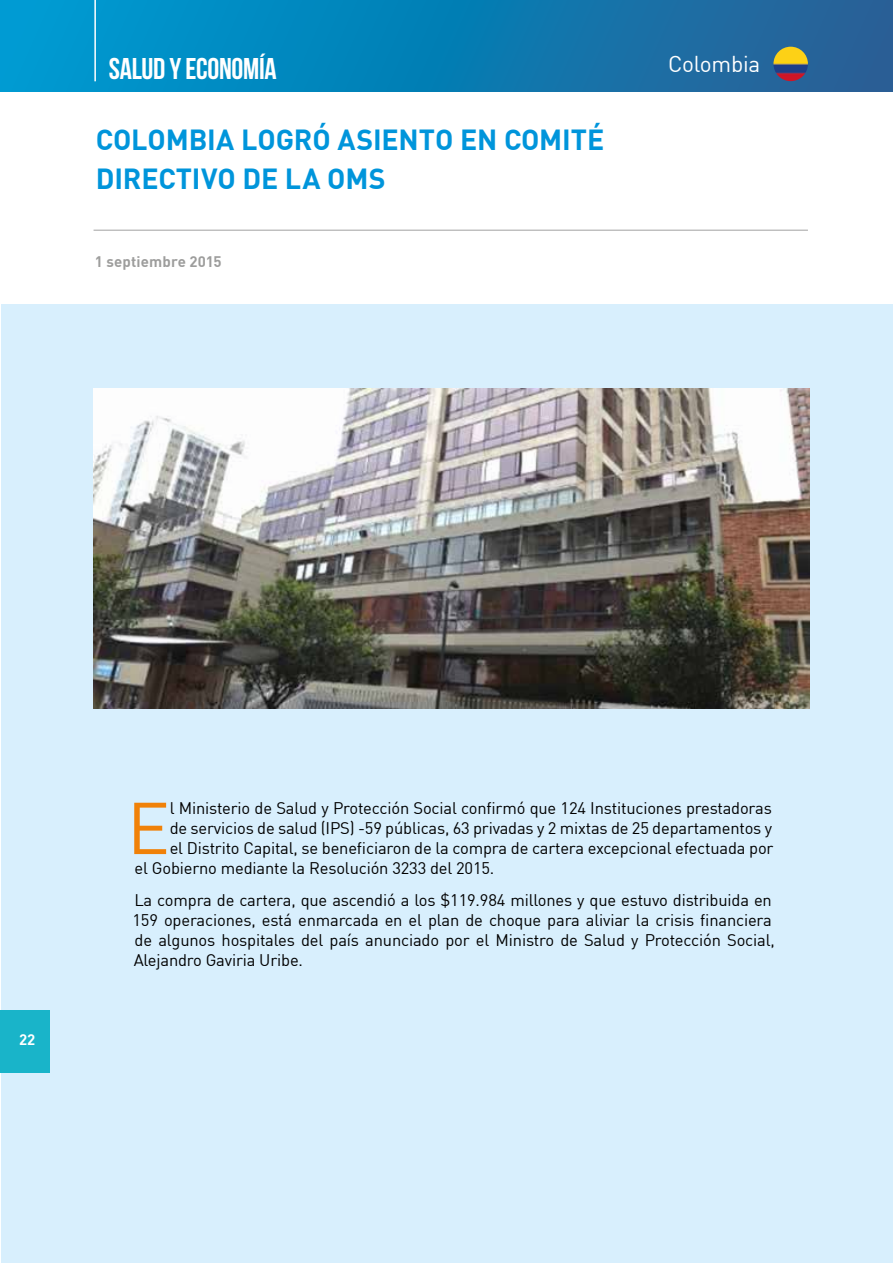
<style>
.page{position:relative;width:893px;height:1263px;background:#fff}
.page>*{position:absolute;margin:0;border:0;box-sizing:border-box;transform-origin:0 0}
.t1{font:72.15px "DIN";color:#f08108}
.t2{font:30px "Bebas Neue";letter-spacing:-.01em;color:#fff}
.t3{font:700 28.5px/39px "DIN";letter-spacing:-.005em;color:#0095db}
.t4{font:22.5px "DIN";letter-spacing:-.01em;color:#fff}
.t5{font:16.5px/19.8px "DIN";letter-spacing:-.01em;color:#000}
.t6{font:700 15px "DIN";letter-spacing:.005em;color:#9d9d9c}
.t7{font:700 15px "DIN";color:#fff}
</style>
<div class="page">
<div style="left:0;top:0;width:893px;height:91px;background:linear-gradient(to right,#009cd3,#265e94)"></div>
<hr style="left:892px;top:0;width:1px;height:91px;background:#2a5e95">
<hr style="left:94px;top:0;width:2px;height:81px;background:#fff">
<div style="left:2px;top:304px;width:891px;height:959px;background:#d8effd"></div>
<hr style="left:94px;top:230px;width:714px;height:1px;background:#acacac">
<img style="left:94px;top:388px;width:716px;height:320px">
<img style="left:773px;top:47px;width:35px;height:34px;border-radius:17px">
<div style="left:0;top:1010px;width:49px;height:62px;background:#19b4c9"></div>
<h2 class="t2" style="left:109px;top:52px;width:169px">SALUD Y ECONOMÍA</h2>
<h3 class="t3" style="left:96px;top:119px;width:510px">COLOMBIA LOGRÓ ASIENTO EN COMITÉ<br>DIRECTIVO DE LA OMS</h3>
<p class="t6" style="left:95px;top:252px;width:128px">1 septiembre 2015</p>
<h3 class="t4" style="left:668px;top:50px;width:94px">Colombia</h3>
<p class="t7" style="left:19px;top:1030px;width:18px">22</p>
<h1 class="t1" style="left:127px;top:783px;width:45px">E</h1>
<p class="t5" style="left:170px;top:798px;width:604px">l Ministerio de Salud y Protección Social confirmó que 124 Instituciones prestadoras</p>
<p class="t5" style="left:170px;top:818px;width:604px">de servicios de salud (IPS) -59 públicas, 63 privadas y 2 mixtas de 25 departamentos y</p>
<p class="t5" style="left:170px;top:838px;width:605px">el Distrito Capital, se beneficiaron de la compra de cartera excepcional efectuada por</p>
<p class="t5" style="left:135px;top:858px;width:361px">el Gobierno mediante la Resolución 3233 del 2015.</p>
<p class="t5" style="left:133px;top:890px;width:644px">La compra de cartera, que ascendió a los $119.984 millones y que estuvo distribuida en 159 operaciones, está enmarcada en el plan de choque para aliviar la crisis financiera de algunos hospitales del país anunciado por el Ministro de Salud y Protección Social, Alejandro Gaviria Uribe.</p>
</div>
